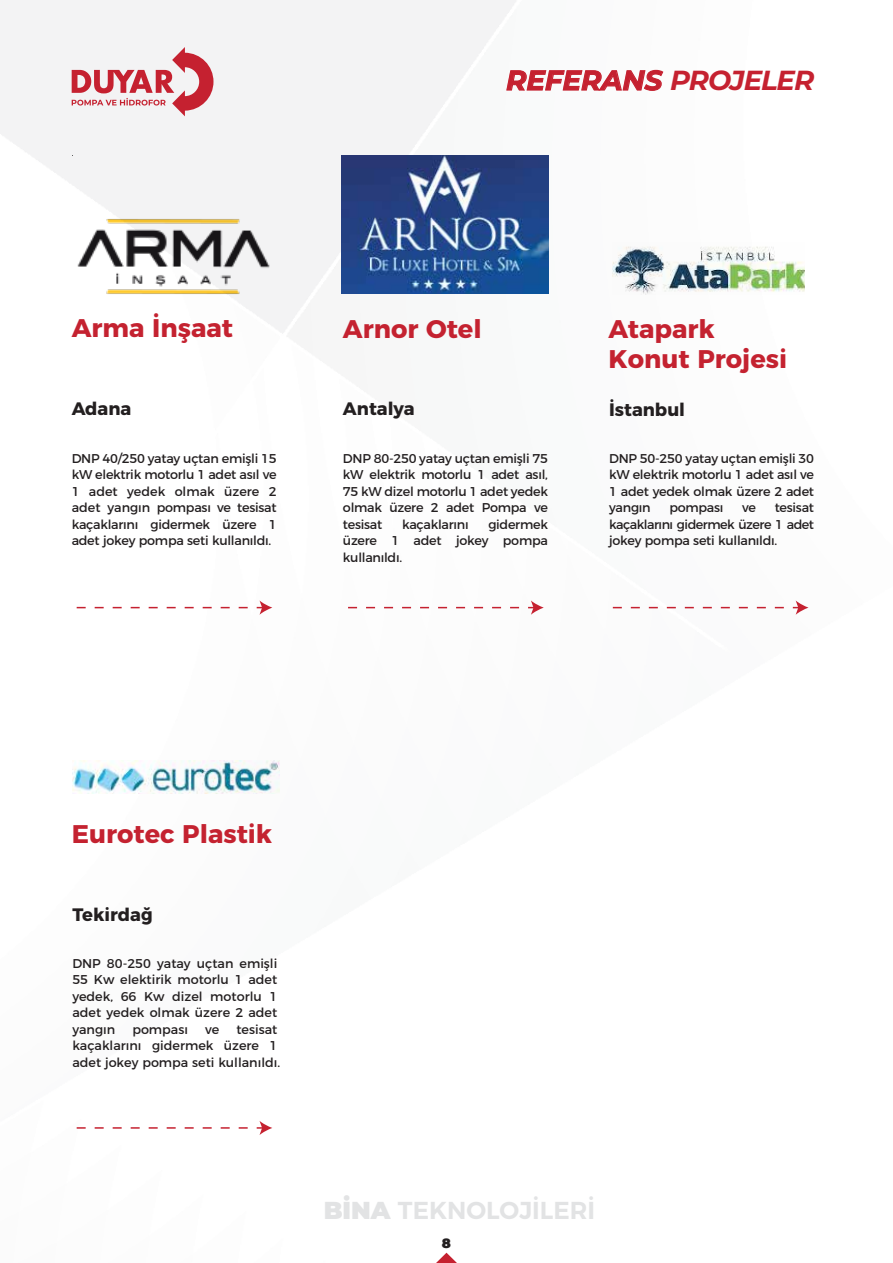
<style>
.page{position:relative;width:893px;height:1263px;background:#fff}
.page>*{position:absolute;margin:0;border:0;box-sizing:border-box;transform-origin:0 0}
.t1{font:italic 700 27.6px "Montserrat";letter-spacing:-.02em;color:#c52130}
.t2{font:700 25.5px/30.6px "Montserrat";color:#c42230}
.t3{font:600 24.45px "Montserrat";color:#e2e3e4}
.t4{font:700 18px "Montserrat";color:#231f20}
.t5{font:900 13.5px "Montserrat";color:#231f20}
.t6{font:12.75px/16.5px "Montserrat";letter-spacing:-.02em;color:#231f20;text-align:justify}
.t7{font:12.75px/16.5px "Montserrat";color:#231f20}
.s1{font-weight:900}
</style>
<div class="page">
<img style="left:0;top:0;width:809px;height:1253px">
<svg style="left:506px;top:69px;width:158px;height:22px"></svg>
<svg style="left:436px;top:1253px;width:21px;height:10px"></svg>
<img style="left:72px;top:760px;width:207px;height:34px">
<img style="left:342px;top:156px;width:206px;height:138px">
<img style="left:69px;top:213px;width:212px;height:88px">
<svg style="left:77px;top:1121px;width:195px;height:14px"></svg>
<svg style="left:348px;top:600px;width:196px;height:15px"></svg>
<svg style="left:613px;top:600px;width:195px;height:15px"></svg>
<svg style="left:77px;top:600px;width:195px;height:15px"></svg>
<img style="left:612px;top:242px;width:193px;height:52px">
<svg style="left:72px;top:47px;width:141px;height:69px"></svg>
<h1 class="t1" style="left:506px;top:60px;width:310px">REFERANS PROJELER</h1>
<h2 class="t2" style="left:72px;top:311px;width:163px">Arma İnşaat</h2>
<h3 class="t4" style="left:72px;top:394px;width:61px">Adana</h3>
<p class="t6" style="left:72px;top:449px;width:207px">DNP 40/250 yatay uçtan emişli 15 kW elektrik motorlu 1 adet asıl ve 1 adet yedek olmak üzere 2 adet yangın pompası ve tesisat kaçaklarını gidermek üzere 1 adet jokey pompa seti kullanıldı.</p>
<h2 class="t2" style="left:343px;top:311px;width:140px">Arnor Otel</h2>
<h2 class="t2" style="left:608px;top:311px;width:180px">Atapark<br>Konut Projesi</h2>
<h3 class="t4" style="left:343px;top:394px;width:73px">Antalya</h3>
<h3 class="t4" style="left:609px;top:394px;width:77px">İstanbul</h3>
<p class="t6" style="left:343px;top:449px;width:207px">DNP 80-250 yatay uçtan emişli 75 kW elektrik motorlu 1 adet asıl, 75 kW dizel motorlu 1 adet yedek olmak üzere 2 adet Pompa ve tesisat</p>
<p class="t6" style="left:343px;top:515px;width:206px;text-indent:145px">gidermek üzere 1 adet jokey pompa kullanıldı.</p>
<p class="t6" style="left:402px;top:515px;width:68px">kaçaklarını</p>
<p class="t6" style="left:609px;top:449px;width:207px">DNP 50-250 yatay uçtan emişli 30 kW elektrik motorlu 1 adet asıl ve 1 adet yedek olmak üzere 2 adet yangın</p>
<p class="t6" style="left:609px;top:498px;width:206px;text-indent:166px">tesisat kaçaklarını gidermek üzere 1 adet jokey pompa seti kullanıldı.</p>
<p class="t6" style="left:669px;top:498px;width:56px">pompası</p>
<p class="t6" style="left:742px;top:498px;width:15px">ve</p>
<h2 class="t2" style="left:72px;top:816px;width:202px">Eurotec Plastik</h2>
<h3 class="t4" style="left:72px;top:899px;width:82px">Tekirdağ</h3>
<p class="t6" style="left:72px;top:954px;width:206px">DNP 80-250 yatay uçtan emişli 55 Kw elektirik motorlu 1 adet yedek, 66 Kw dizel motorlu 1 adet yedek olmak üzere 2 adet yangın</p>
<p class="t7" style="left:72px;top:1020px;width:209px;text-indent:164px">tesisat kaçaklarını gidermek üzere 1 adet jokey pompa seti kullanıldı.</p>
<p class="t7" style="left:132px;top:1020px;width:57px">pompası</p>
<p class="t6" style="left:205px;top:1020px;width:16px">ve</p>
<h3 class="t3" style="left:324px;top:1190px;width:273px"><span class="s1">BİNA</span> TEKNOLOJİLERİ</h3>
<p class="t5" style="left:442px;top:1233px;width:11px">8</p>
</div>
